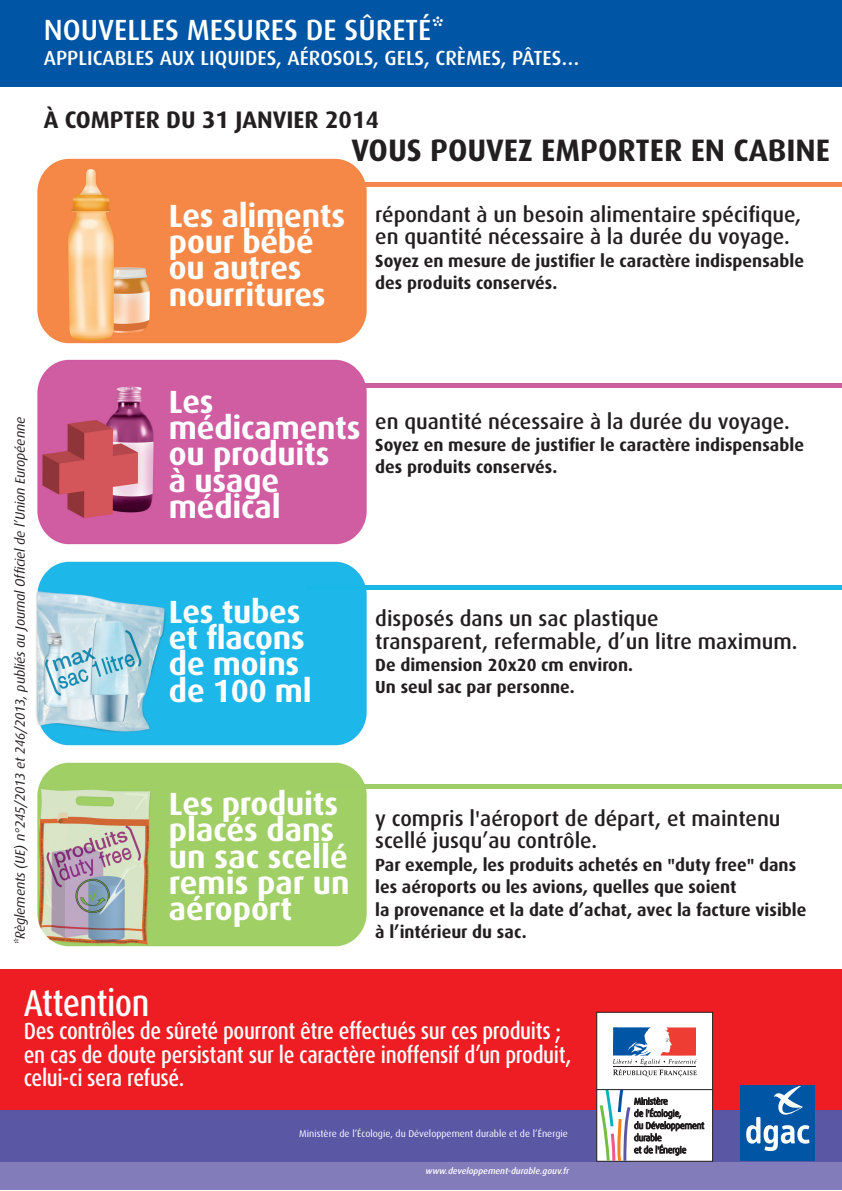
<style>
.page{position:relative;width:842px;height:1191px;background:#fff}
.page>*{position:absolute;margin:0;border:0;box-sizing:border-box;transform-origin:0 0}
.t1{font:500 condensed 37.4px "Dax OT";letter-spacing:-.015em;color:#fff}
.t2{font:700 32.1px/26.3px "Dax OT";letter-spacing:-.005em;color:#fff}
.t3{font:700 31px "Dax OT";color:#231f20}
.t4{font:500 29.2px "Dax OT";color:#fff}
.t5{font:700 23.9px "Dax OT";color:#231f20}
.t6{font:500 condensed 23.3px/23.3px "Dax OT";letter-spacing:-.015em;color:#fff}
.t7{font:500 21.4px/22.5px "Dax OT";color:#231f20}
.t8{font:500 20.4px "Dax OT";color:#fff}
.t9{font:700 17.5px/22.5px "Dax OT";color:#231f20}
.t10{font:italic 13.6px "Dax OT";letter-spacing:-.005em;color:#231f20}
.t11{font:9.7px "Dax OT";color:#fff}
.t12{font:italic 500 8.8px "Dax OT";color:#fff}
</style>
<div class="page">
<img style="left:37px;top:158px;width:340px;height:186px">
<img style="left:37px;top:359px;width:330px;height:186px">
<img style="left:36px;top:561px;width:341px;height:185px">
<img style="left:37px;top:762px;width:330px;height:185px">
<div style="left:306px;top:784px;width:536px;height:5px;background:#9fce66"></div>
<hr style="left:306px;top:585px;width:536px;height:4px;background:#19b7e6">
<div style="left:0;top:0;width:842px;height:86px;background:#0155a5"></div>
<div style="left:0;top:969px;width:842px;height:142px;background:#ee1d23"></div>
<div style="left:0;top:1110px;width:842px;height:53px;background:#5a57a5"></div>
<div style="left:0;top:1162px;width:842px;height:28px;background:#827cba"></div>
<div style="left:740px;top:1086px;width:75px;height:75px;background:#0155a5"></div>
<svg style="left:746px;top:1086px;width:63px;height:65px"></svg>
<div style="left:596px;top:1011px;width:117px;height:150px;background:#fff;border:1px solid #231f20"></div>
<svg style="left:613px;top:1027px;width:84px;height:49px"></svg>
<hr style="left:597px;top:1089px;width:116px;height:1px;background:#231f20">
<svg style="left:600px;top:1090px;width:104px;height:70px"></svg>
<div style="left:362px;top:383px;width:480px;height:5px;background:#cc5ea0"></div>
<hr style="left:364px;top:183px;width:478px;height:4px;background:#f4874e">
<h3 class="t4" style="left:44px;top:14px;width:402px">NOUVELLES MESURES DE SÛRETÉ*</h3>
<p class="t8" style="left:44px;top:47px;width:537px">APPLICABLES AUX LIQUIDES, AÉROSOLS, GELS, CRÈMES, PÂTES…</p>
<h3 class="t5" style="left:44px;top:106px;width:337px">À COMPTER DU 31 JANVIER 2014</h3>
<h3 class="t3" style="left:351px;top:133px;width:480px">VOUS POUVEZ EMPORTER EN CABINE</h3>
<p class="t10" style="left:13px;top:945px;width:530px;rotate:-90deg">*Règlements (UE) n°245/2013 et 246/2013, publiés au Journal Officiel de l’Union Européenne</p>
<h2 class="t2" style="left:169px;top:203px;width:178px">Les aliments pour bébé ou autres nourritures</h2>
<p class="t7" style="left:375px;top:203px;width:427px">répondant à un besoin alimentaire spécifique, en quantité nécessaire à la durée du voyage.</p>
<p class="t9" style="left:375px;top:249px;width:430px">Soyez en mesure de justifier le caractère indispensable des produits conservés.</p>
<h2 class="t2" style="left:169px;top:389px;width:193px">Les médicaments ou produits<br>à usage médical</h2>
<p class="t7" style="left:375px;top:410px;width:416px">en quantité nécessaire à la durée du voyage.</p>
<p class="t9" style="left:375px;top:434px;width:430px">Soyez en mesure de justifier le caractère indispensable des produits conservés.</p>
<h2 class="t2" style="left:169px;top:598px;width:144px">Les tubes et flacons de moins de 100 ml</h2>
<p class="t7" style="left:375px;top:607px;width:424px">disposés dans un sac plastique<br>transparent, refermable, d’un litre maximum.</p>
<p class="t9" style="left:375px;top:654px;width:259px">De dimension 20x20 cm environ.<br>Un seul sac par personne.</p>
<h2 class="t2" style="left:169px;top:791px;width:182px">Les produits placés dans un sac scellé remis par un aéroport</h2>
<p class="t7" style="left:375px;top:807px;width:407px">y compris l'aéroport de départ, et maintenu scellé jusqu’au contrôle.</p>
<p class="t9" style="left:375px;top:853px;width:433px">Par exemple, les produits achetés en "duty free" dans les aéroports ou les avions, quelles que soient<br>la provenance et la date d’achat, avec la facture visible à l’intérieur du sac.</p>
<h1 class="t1" style="left:24px;top:979px;width:127px">Attention</h1>
<h3 class="t6" style="left:24px;top:1020px;width:549px">Des contrôles de sûreté pourront être effectués sur ces produits ; en cas de doute persistant sur le caractère inoffensif d’un produit, celui-ci sera refusé.</h3>
<p class="t11" style="left:299px;top:1128px;width:270px">Ministère de l’Écologie, du Développement durable et de l’Énergie</p>
<p class="t12" style="left:425px;top:1166px;width:145px">www.developpement-durable.gouv.fr</p>
</div>
